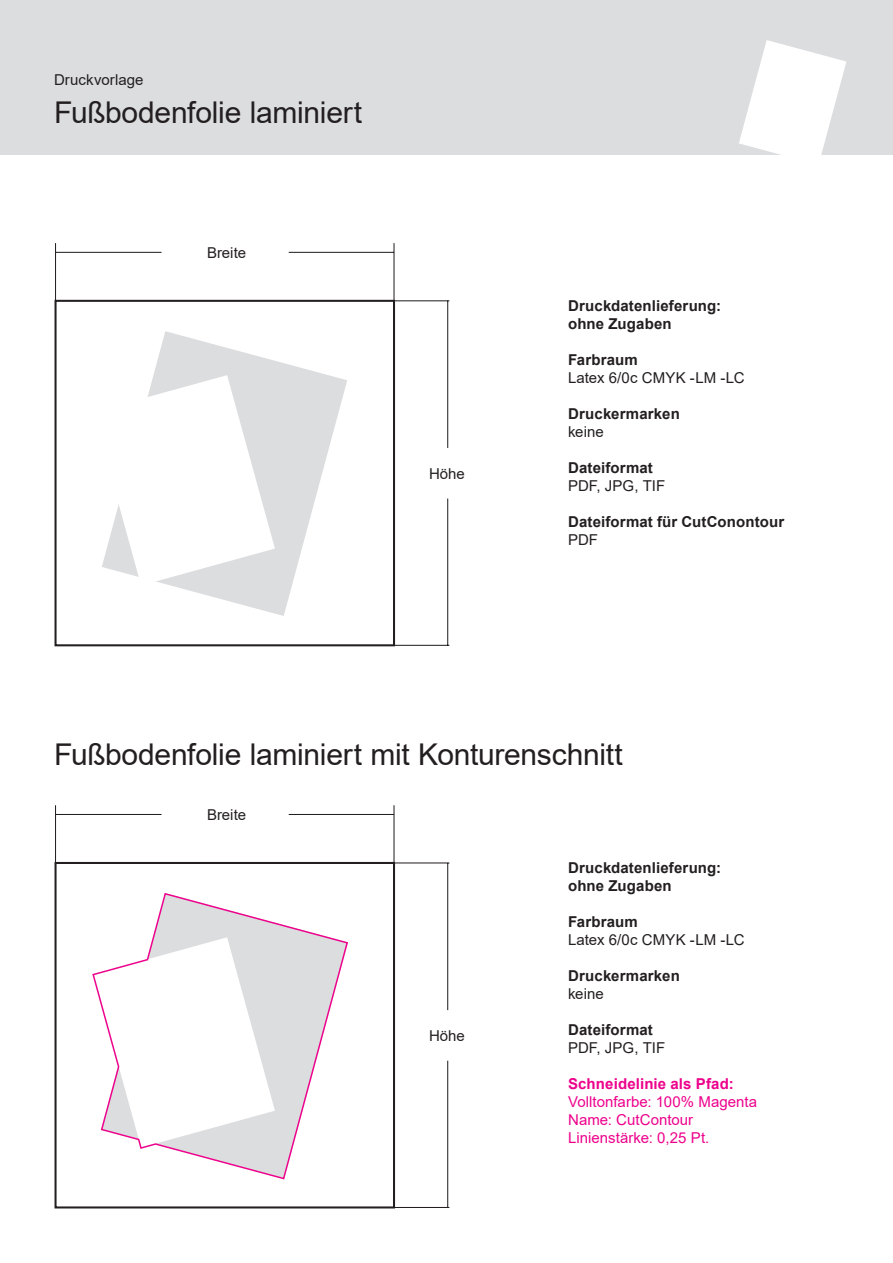
<style>
.page{position:relative;width:893px;height:1263px;background:#fff}
.page>*{position:absolute;margin:0;border:0;box-sizing:border-box;transform-origin:0 0}
.t1{font:30px "Arial";letter-spacing:-.01em;color:#231f20}
.t2{font:700 15px/18px "Arial";letter-spacing:.01em;color:#231f20}
.t3{font:15px "Arial";color:#231f20}
.t4{font:15px/18px "Arial";color:#ed028c}
.t5{font:700 15px "Arial";letter-spacing:.01em;color:#ed028c}
</style>
<div class="page">
<div style="left:0;top:0;width:893px;height:154px;background:#dcdddf"></div>
<svg style="left:739px;top:40px;width:107px;height:115px"></svg>
<hr style="left:55px;top:243px;width:1px;height:57px;background:#231f20">
<hr style="left:393px;top:243px;width:1px;height:57px;background:#231f20">
<hr style="left:56px;top:252px;width:106px;height:1px;background:#231f20">
<hr style="left:289px;top:252px;width:105px;height:1px;background:#231f20">
<hr style="left:393px;top:300px;width:56px;height:1px;background:#231f20">
<hr style="left:393px;top:645px;width:56px;height:1px;background:#231f20">
<hr style="left:447px;top:301px;width:1px;height:147px;background:#231f20">
<hr style="left:447px;top:498px;width:1px;height:147px;background:#231f20">
<svg style="left:153px;top:331px;width:194px;height:285px;fill:#dcdddf"></svg>
<svg style="left:102px;top:375px;width:173px;height:210px"></svg>
<div style="left:55px;top:300px;width:340px;height:346px;border:2px solid #231f20"></div>
<hr style="left:55px;top:805px;width:1px;height:57px;background:#231f20">
<hr style="left:393px;top:805px;width:1px;height:57px;background:#231f20">
<hr style="left:56px;top:814px;width:106px;height:1px;background:#231f20">
<hr style="left:289px;top:814px;width:105px;height:1px;background:#231f20">
<hr style="left:393px;top:862px;width:56px;height:1px;background:#231f20">
<hr style="left:393px;top:1207px;width:56px;height:1px;background:#231f20">
<hr style="left:447px;top:863px;width:1px;height:147px;background:#231f20">
<hr style="left:447px;top:1061px;width:1px;height:146px;background:#231f20">
<div style="left:55px;top:862px;width:340px;height:346px;border:2px solid #231f20"></div>
<svg style="left:92px;top:893px;width:256px;height:287px"></svg>
<p class="t3" style="left:54px;top:70px;width:91px">Druckvorlage</p>
<h1 class="t1" style="left:54px;top:92px;width:310px">Fußbodenfolie laminiert</h1>
<p class="t3" style="left:207px;top:242px;width:40px">Breite</p>
<p class="t3" style="left:429px;top:463px;width:37px">Höhe</p>
<p class="t2" style="left:568px;top:297px;width:155px">Druckdatenlieferung: ohne Zugaben</p>
<p class="t2" style="left:568px;top:351px;width:71px">Farbraum</p>
<p class="t3" style="left:568px;top:368px;width:178px">Latex 6/0c CMYK -LM -LC</p>
<p class="t2" style="left:568px;top:405px;width:113px">Druckermarken</p>
<p class="t3" style="left:568px;top:422px;width:37px">keine</p>
<p class="t2" style="left:568px;top:459px;width:86px">Dateiformat</p>
<p class="t3" style="left:568px;top:476px;width:99px">PDF, JPG, TIF</p>
<p class="t2" style="left:568px;top:513px;width:218px">Dateiformat für CutConontour</p>
<p class="t3" style="left:568px;top:530px;width:32px">PDF</p>
<h1 class="t1" style="left:54px;top:733px;width:570px">Fußbodenfolie laminiert mit Konturenschnitt</h1>
<p class="t3" style="left:207px;top:804px;width:40px">Breite</p>
<p class="t3" style="left:429px;top:1025px;width:37px">Höhe</p>
<p class="t2" style="left:568px;top:859px;width:155px">Druckdatenlieferung: ohne Zugaben</p>
<p class="t2" style="left:568px;top:913px;width:71px">Farbraum</p>
<p class="t3" style="left:568px;top:930px;width:178px">Latex 6/0c CMYK -LM -LC</p>
<p class="t2" style="left:568px;top:967px;width:113px">Druckermarken</p>
<p class="t3" style="left:568px;top:984px;width:37px">keine</p>
<p class="t2" style="left:568px;top:1021px;width:86px">Dateiformat</p>
<p class="t3" style="left:568px;top:1038px;width:99px">PDF, JPG, TIF</p>
<p class="t5" style="left:568px;top:1073px;width:167px">Schneidelinie als Pfad:</p>
<p class="t4" style="left:568px;top:1093px;width:191px">Volltonfarbe: 100% Magenta<br>Name: CutContour<br>Linienstärke: 0,25 Pt.</p>
</div>
